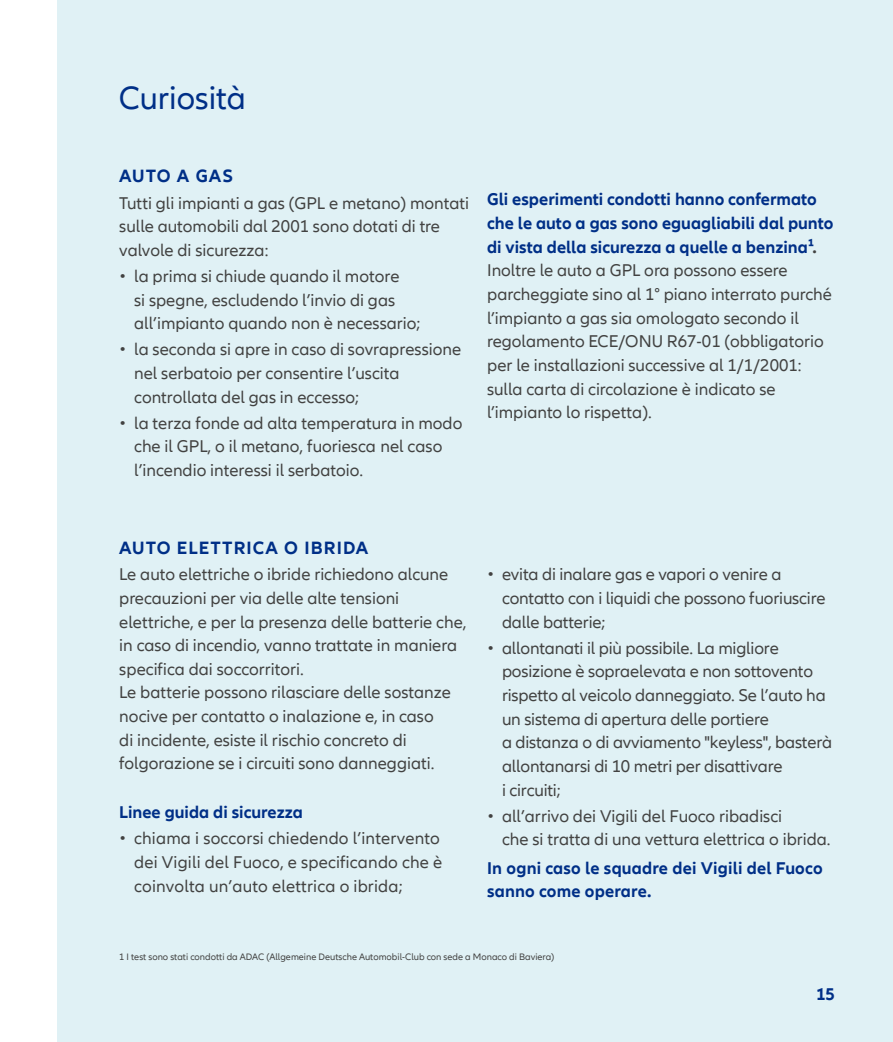
<style>
.page{position:relative;width:893px;height:1042px;background:#fff}
.page>*{position:absolute;margin:0;border:0;box-sizing:border-box;transform-origin:0 0}
.t1{font:33.25px "Allianz Neo";color:#002f87}
.t2{font:700 18.38px "Allianz Neo";letter-spacing:.06em;color:#002f87}
.t3{font:17.5px/23.6px "Allianz Neo";color:#424241}
.t4{font:700 17.5px/23.6px "Allianz Neo";letter-spacing:.01em;color:#002f87}
.t5{font:9.62px "Allianz Neo";color:#424241}
.s1{font-weight:700;color:#002f87}
.s2{font-weight:700}
</style>
<div class="page">
<div style="left:57px;top:0;width:836px;height:1042px;background:#e0f1f5"></div>
<h1 class="t1" style="left:119px;top:79px;width:129px">Curiosità</h1>
<p class="t2" style="left:119px;top:166px;width:115px">AUTO A GAS</p>
<p class="t3" style="left:119px;top:191px;width:351px">Tutti gli impianti a gas (GPL e metano) montati sulle automobili dal 2001 sono dotati di tre valvole di sicurezza:</p>
<p class="t3" style="left:134px;top:265px;width:288px;text-indent:-15px">• la prima si chiude quando il motore<br>si spegne, escludendo l’invio di gas all’impianto quando non è necessario;</p>
<p class="t3" style="left:134px;top:338px;width:328px;text-indent:-15px">• la seconda si apre in caso di sovrapressione nel serbatoio per consentire l’uscita controllata del gas in eccesso;</p>
<p class="t3" style="left:134px;top:411px;width:330px;text-indent:-15px">• la terza fonde ad alta temperatura in modo che il GPL, o il metano, fuoriesca nel caso l’incendio interessi il serbatoio.</p>
<p class="t3" style="left:487px;top:188px;width:348px"><span class="s1">Gli esperimenti condotti hanno confermato che le auto a gas sono eguagliabili dal punto di vista della sicurezza a quelle a benzina¹</span><span class="s2">.<br></span>Inoltre le auto a GPL ora possono essere parcheggiate sino al 1° piano interrato purché l’impianto a gas sia omologato secondo il regolamento ECE/ONU R67-01 (obbligatorio per le installazioni successive al 1/1/2001: sulla carta di circolazione è indicato se l’impianto lo rispetta).</p>
<p class="t2" style="left:119px;top:537px;width:251px">AUTO ELETTRICA O IBRIDA</p>
<p class="t3" style="left:119px;top:563px;width:349px">Le auto elettriche o ibride richiedono alcune precauzioni per via delle alte tensioni elettriche, e per la presenza delle batterie che, in caso di incendio, vanno trattate in maniera specifica dai soccorritori.<br>Le batterie possono rilasciare delle sostanze nocive per contatto o inalazione e, in caso<br>di incidente, esiste il rischio concreto di folgorazione se i circuiti sono danneggiati.</p>
<p class="t4" style="left:119px;top:801px;width:185px">Linee guida di sicurezza</p>
<p class="t3" style="left:134px;top:827px;width:310px;text-indent:-15px">• chiama i soccorsi chiedendo l’intervento dei Vigili del Fuoco, e specificando che è coinvolta un’auto elettrica o ibrida;</p>
<p class="t3" style="left:502px;top:563px;width:325px;text-indent:-15px">• evita di inalare gas e vapori o venire a contatto con i liquidi che possono fuoriuscire dalle batterie;</p>
<p class="t3" style="left:502px;top:636px;width:332px;text-indent:-15px">• allontanati il più possibile. La migliore posizione è sopraelevata e non sottovento rispetto al veicolo danneggiato. Se l’auto ha un sistema di apertura delle portiere<br>a distanza o di avviamento "keyless", basterà allontanarsi di 10 metri per disattivare<br>i circuiti;</p>
<p class="t3" style="left:502px;top:804px;width:330px;text-indent:-15px">• all’arrivo dei Vigili del Fuoco ribadisci<br>che si tratta di una vettura elettrica o ibrida.</p>
<p class="t4" style="left:487px;top:856px;width:337px">In ogni caso le squadre dei Vigili del Fuoco sanno come operare.</p>
<p class="t5" style="left:119px;top:951px;width:437px">1 I test sono stati condotti da ADAC (Allgemeine Deutsche Automobil-Club con sede a Monaco di Baviera)</p>
<p class="t4" style="left:816px;top:982px;width:20px">15</p>
</div>
